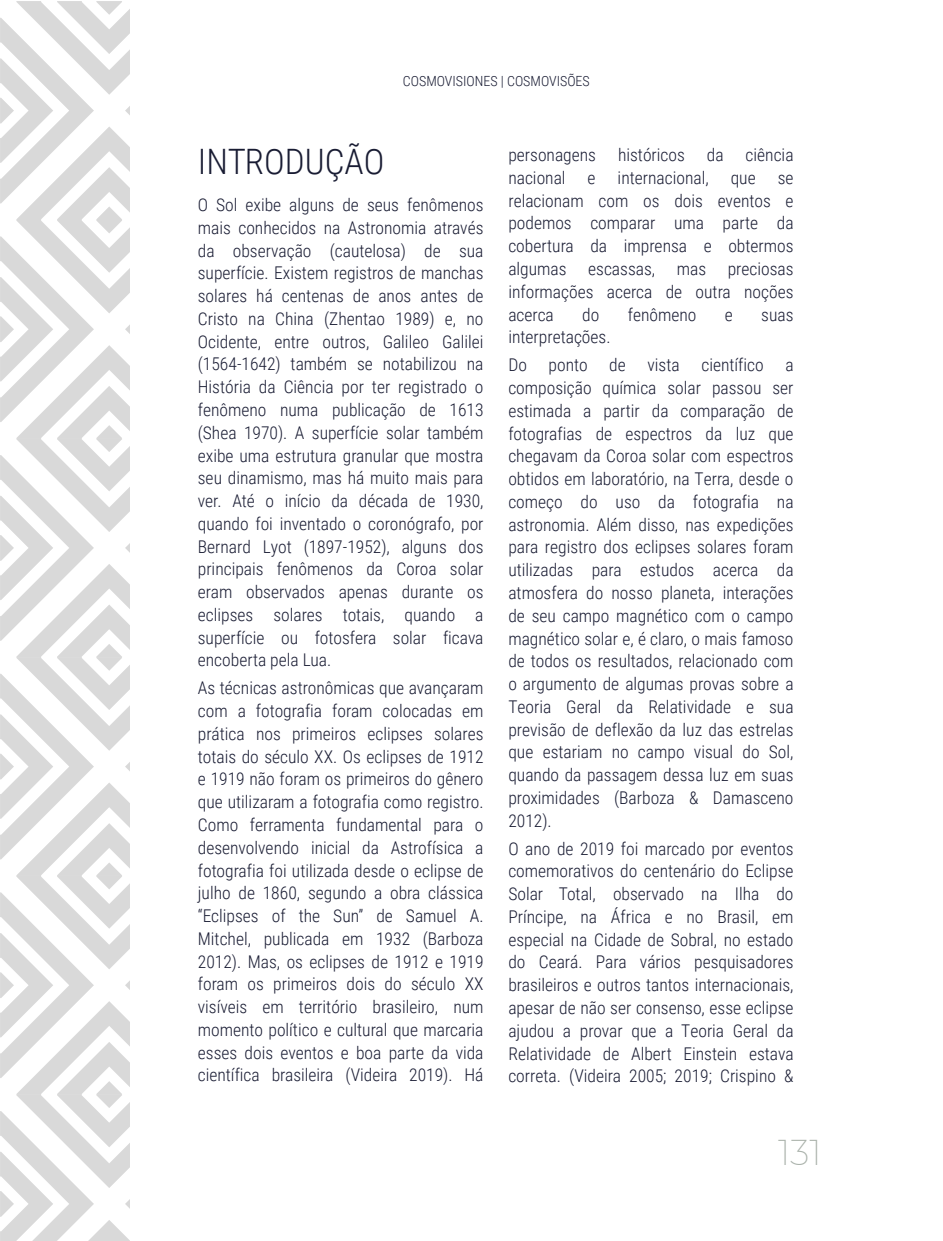
<style>
.page{position:relative;width:943px;height:1241px;background:#fff}
.page>*{position:absolute;margin:0;border:0;box-sizing:border-box;transform-origin:0 0}
.t1{font:300 35px "Roboto Condensed";color:#191c33}
.t2{font:200 35px "Montserrat";color:#aab2ab}
.t3{font:300 17.5px/22.8px "Roboto Condensed";color:#191c33;text-align:justify}
.t4{font:300 14px "Roboto Condensed";color:#191c33}
</style>
<div class="page">
<div style="left:1px;top:1px;width:129px;height:1239px;background:#bfbfbf;opacity:.15"></div>
<p class="t4" style="left:403px;top:71px;width:188px">COSMOVISIONES | COSMOVISÕES</p>
<h1 class="t1" style="left:198px;top:138px;width:188px">INTRODUÇÃO</h1>
<p class="t3" style="left:198px;top:193px;width:287px">O Sol exibe alguns de seus fenômenos mais conhecidos na Astronomia através da observação (cautelosa) de sua superfície. Existem registros de manchas solares há centenas de anos antes de Cristo na China (Zhentao 1989) e, no Ocidente, entre outros, Galileo Galilei (1564-1642) também se notabilizou na História da Ciência por ter registrado o fenômeno numa publicação de 1613 (Shea 1970). A superfície solar também exibe uma estrutura granular que mostra seu dinamismo, mas há muito mais para ver. Até o início da década de 1930, quando foi inventado o coronógrafo, por Bernard Lyot (1897-1952), alguns dos principais fenômenos da Coroa solar eram observados apenas durante os eclipses solares totais, quando a superfície ou fotosfera solar ficava encoberta pela Lua.</p>
<p class="t3" style="left:198px;top:676px;width:287px">As técnicas astronômicas que avançaram com a fotografia foram colocadas em prática nos primeiros eclipses solares totais do século XX. Os eclipses de 1912 e 1919 não foram os primeiros do gênero que utilizaram a fotografia como registro.<br>Como ferramenta fundamental para o desenvolvendo inicial da Astrofísica a fotografia foi utilizada desde o eclipse de julho de 1860, segundo a obra clássica “Eclipses of the Sun” de Samuel A.<br>Mitchel, publicada em 1932 (Barboza 2012). Mas, os eclipses de 1912 e 1919 foram os primeiros dois do século XX visíveis em território brasileiro, num momento político e cultural que marcaria esses dois eventos e boa parte da vida científica brasileira (Videira 2019). Há</p>
<p class="t3" style="left:508px;top:143px;width:89px">personagens</p>
<p class="t3" style="left:618px;top:143px;width:68px">históricos</p>
<p class="t3" style="left:707px;top:143px;width:18px">da</p>
<p class="t3" style="left:745px;top:143px;width:49px">ciência</p>
<p class="t3" style="left:508px;top:166px;width:59px">nacional</p>
<p class="t3" style="left:587px;top:166px;width:9px">e</p>
<p class="t3" style="left:617px;top:166px;width:93px">internacional,</p>
<p class="t3" style="left:730px;top:166px;width:26px">que</p>
<p class="t3" style="left:508px;top:166px;width:287px;text-indent:269px">se relacionam com os dois eventos e podemos comparar uma parte da cobertura da imprensa e obtermos algumas escassas, mas preciosas informações acerca de outra noções acerca</p>
<p class="t3" style="left:582px;top:302px;width:19px">do</p>
<p class="t3" style="left:627px;top:302px;width:70px">fenômeno</p>
<p class="t3" style="left:725px;top:302px;width:9px">e</p>
<p class="t3" style="left:761px;top:302px;width:34px">suas</p>
<p class="t3" style="left:508px;top:322px;width:287px;line-height:28px">interpretações.<br>Do ponto de vista científico a</p>
<p class="t3" style="left:508px;top:376px;width:287px">composição química solar passou ser estimada a partir da comparação de fotografias de espectros da luz que chegavam da Coroa solar com espectros obtidos em laboratório, na Terra, desde o começo do uso da fotografia na astronomia. Além disso, nas expedições para registro dos eclipses solares foram utilizadas para estudos acerca da atmosfera do nosso planeta, interações de seu campo magnético com o campo magnético solar e, é claro, o mais famoso de todos os resultados, relacionado com o argumento de algumas provas sobre a Teoria Geral da Relatividade e sua previsão de deflexão da luz das estrelas que estariam no campo visual do Sol, quando da passagem dessa luz em suas proximidades (Barboza &amp; Damasceno 2012).</p>
<p class="t3" style="left:508px;top:836px;width:287px">O ano de 2019 foi marcado por eventos comemorativos do centenário do Eclipse Solar Total, observado na Ilha do Príncipe, na África e no Brasil, em especial na Cidade de Sobral, no estado do Ceará. Para vários pesquisadores brasileiros e outros tantos internacionais, apesar de não ser consenso, esse eclipse ajudou a provar que a Teoria Geral da Relatividade de Albert Einstein estava correta. (Videira 2005; 2019; Crispino &amp;</p>
<h1 class="t2" style="left:778px;top:1130px;width:45px">131</h1>
</div>
